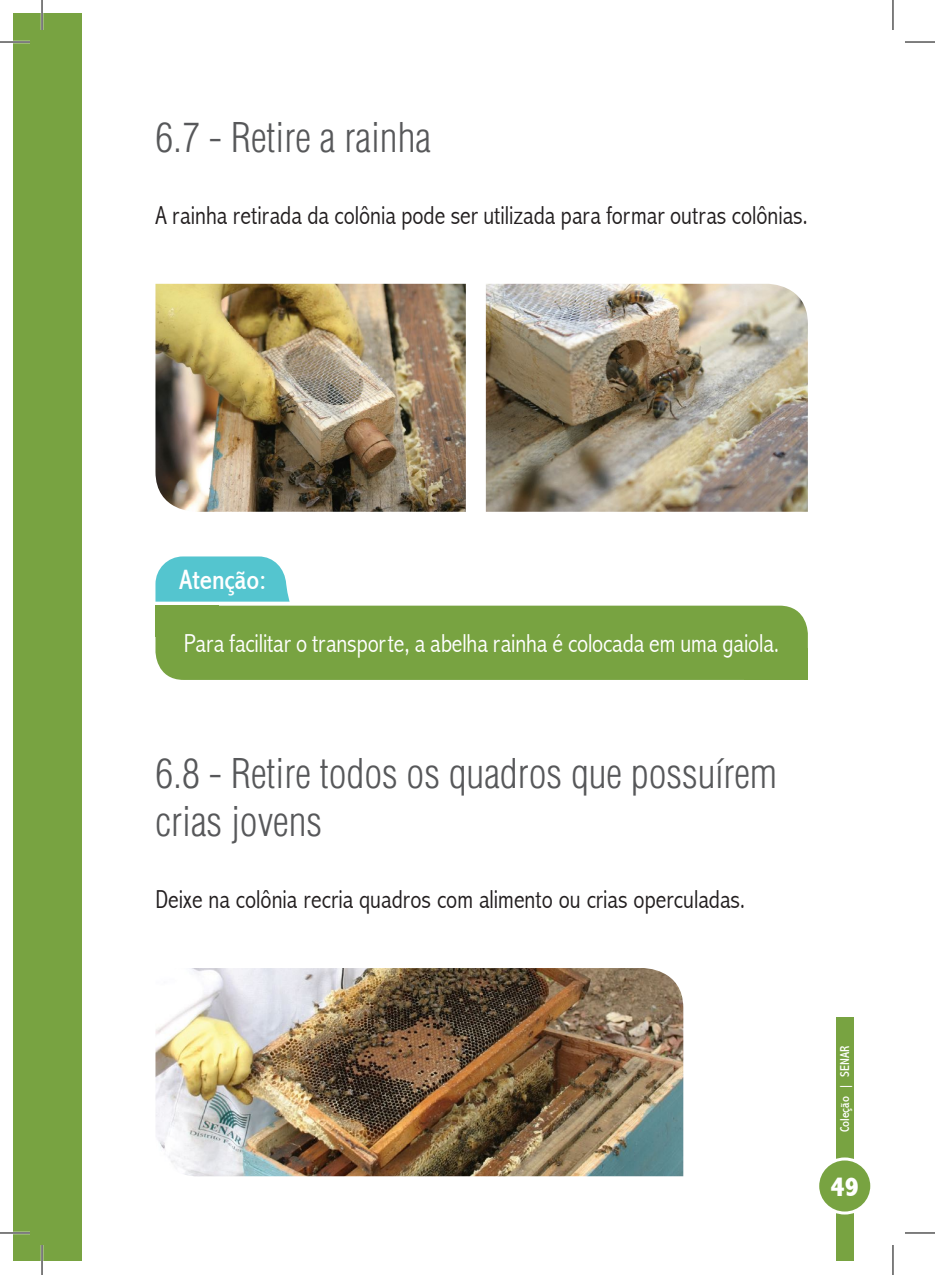
<style>
.page{position:relative;width:935px;height:1275px;background:#fff}
.page>*{position:absolute;margin:0;border:0;box-sizing:border-box;transform-origin:0 0}
.t1{font:300 condensed 40px/48px "Helvetica LT Std";color:#57585a}
.t2{font:condensed 28px "Abadi";color:#fff}
.t3{font:800 condensed 28px "Abadi";color:#fff}
.t4{font:300 condensed 26px "Abadi";color:#231f20}
.t5{font:300 condensed 26px "Abadi";letter-spacing:-.005em;color:#fff}
.t6{font:condensed 13px "Abadi";color:#fff}
</style>
<div class="page">
<div style="left:836px;top:1017px;width:17px;height:244px;background:#78a341"></div>
<div style="left:817px;top:1159px;width:54px;height:54px;background:#78a341;border-radius:50%"></div>
<div style="left:816px;top:1157px;width:57px;height:57px;border:3px solid #fff;border-radius:50%"></div>
<div style="left:14px;top:14px;width:28px;height:1247px;background:#78a341"></div>
<div style="left:42px;top:14px;width:40px;height:1247px;background:#78a341"></div>
<img style="left:486px;top:284px;width:321px;height:228px">
<img style="left:155px;top:284px;width:311px;height:228px">
<svg style="left:155px;top:556px;width:134px;height:45px;background:#62c9d3"></svg>
<div style="left:155px;top:605px;width:652px;height:75px;background:#78a341;border-radius:28px"></div>
<div style="left:155px;top:605px;width:64px;height:32px;background:#78a341"></div>
<div style="left:744px;top:649px;width:63px;height:31px;background:#78a341"></div>
<img style="left:155px;top:968px;width:528px;height:208px">
<hr style="left:0;top:41px;width:30px;height:2px;background:#fff">
<hr style="left:0;top:1231px;width:30px;height:3px;background:#fff">
<hr style="left:41px;top:0;width:2px;height:30px;background:#fff">
<hr style="left:41px;top:1245px;width:2px;height:30px;background:#fff">
<hr style="left:0;top:42px;width:30px;height:1px;background:#000">
<hr style="left:904px;top:42px;width:30px;height:1px;background:#000">
<hr style="left:0;top:1232px;width:30px;height:1px;background:#000">
<hr style="left:904px;top:1232px;width:30px;height:1px;background:#000">
<hr style="left:42px;top:0;width:1px;height:30px;background:#000">
<hr style="left:42px;top:1245px;width:1px;height:30px;background:#000">
<hr style="left:892px;top:0;width:1px;height:30px;background:#000">
<hr style="left:892px;top:1245px;width:1px;height:30px;background:#000">
<h1 class="t1" style="left:155px;top:113px;width:277px">6.7 - Retire a rainha</h1>
<p class="t4" style="left:155px;top:200px;width:653px">A rainha retirada da colônia pode ser utilizada para formar outras colônias.</p>
<p class="t2" style="left:179px;top:563px;width:88px">Atenção:</p>
<p class="t5" style="left:184px;top:628px;width:597px">Para facilitar o transporte, a abelha rainha é colocada em uma gaiola.</p>
<h1 class="t1" style="left:155px;top:749px;width:623px">6.8 - Retire todos os quadros que possuírem crias jovens</h1>
<p class="t4" style="left:155px;top:884px;width:591px">Deixe na colônia recria quadros com alimento ou crias operculadas.</p>
<p class="t6" style="left:837px;top:1132px;width:88px;rotate:-90deg">Coleção | SENAR</p>
<p class="t3" style="left:830px;top:1170px;width:30px">49</p>
</div>
